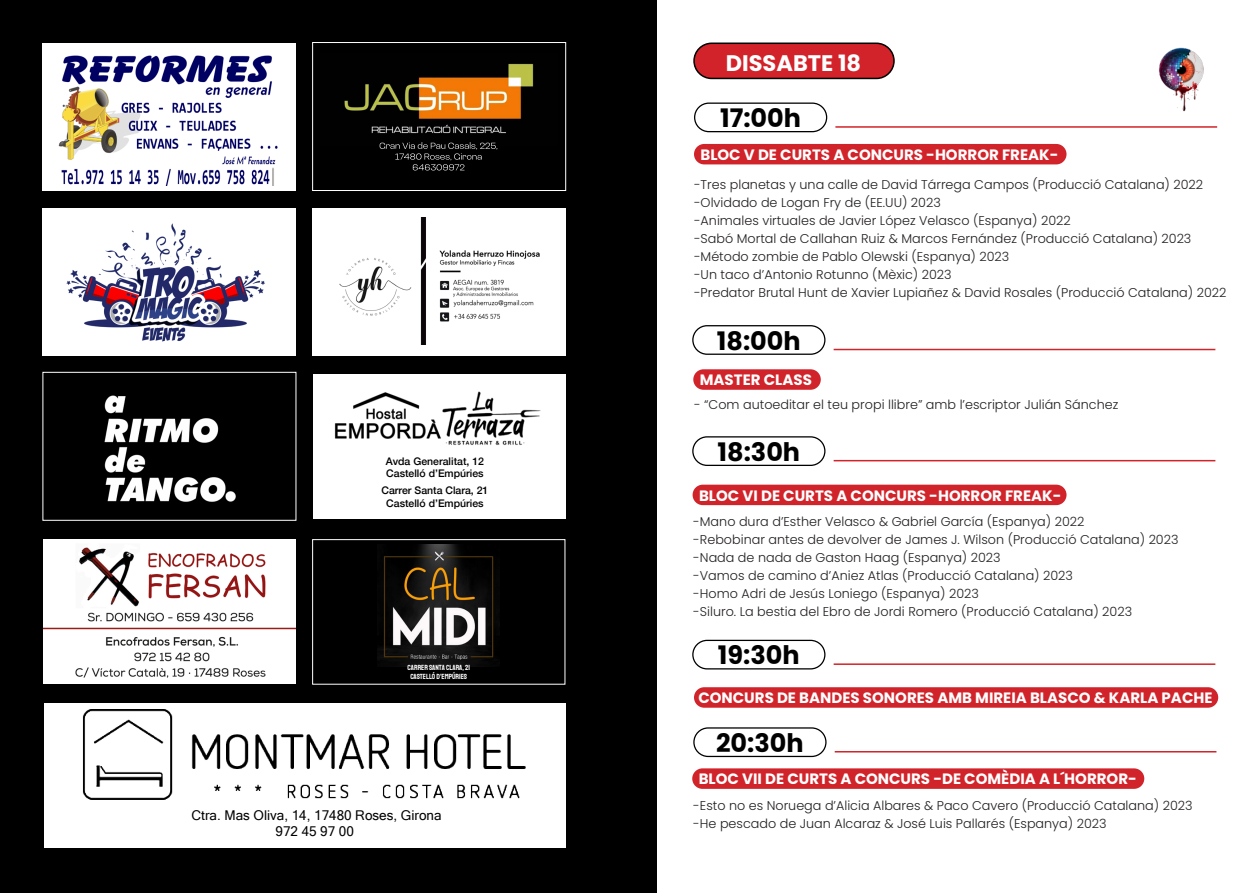
<style>
.page{position:relative;width:1259px;height:893px;background:#fff}
.page>*{position:absolute;margin:0;border:0;box-sizing:border-box;transform-origin:0 0}
.t1{font:700 25.5px "Poppins";color:#000}
.t2{font:700 22.5px "Poppins";color:#fff}
.t3{font:700 15px "Poppins";color:#fff}
.t4{font:13.5px "Microsoft Sans Serif";color:#000}
.t5{font:300 12.75px "Poppins";color:#231f20}
.t6{font:500 10.5px "Helvetica Neue";color:#000}
.t7{font:7.5px "Staatliches";color:#fff}
</style>
<div class="page">
<div style="left:0;top:0;width:657px;height:893px;background:#000"></div>
<div style="left:43px;top:43px;width:253px;height:147px;background:#fff"></div>
<img style="left:58px;top:55px;width:220px;height:131px">
<div style="left:43px;top:207px;width:253px;height:148px;background:#fff"></div>
<img style="left:66px;top:223px;width:199px;height:119px">
<div style="left:312px;top:42px;width:254px;height:149px;background:#000;border:1px solid #fff"></div>
<div style="left:313px;top:207px;width:253px;height:148px;background:#fff"></div>
<img style="left:339px;top:218px;width:201px;height:126px">
<div style="left:43px;top:540px;width:253px;height:144px;background:#fff"></div>
<div style="left:312px;top:539px;width:253px;height:145px;background:#000;border:1px solid #fff"></div>
<div style="left:44px;top:703px;width:522px;height:145px;background:#fff"></div>
<div style="left:313px;top:375px;width:253px;height:144px;background:#fff"></div>
<img style="left:344px;top:63px;width:190px;height:87px">
<svg style="left:380px;top:142px;width:117px;height:28px"></svg>
<div style="left:43px;top:372px;width:253px;height:148px;background:#000;border:1px solid #fff"></div>
<img style="left:104px;top:395px;width:132px;height:107px">
<img style="left:334px;top:391px;width:207px;height:54px">
<img style="left:378px;top:544px;width:122px;height:123px">
<img style="left:83px;top:710px;width:443px;height:89px">
<img style="left:75px;top:547px;width:191px;height:131px">
<img style="left:43px;top:627px;width:27px;height:3px">
<img style="left:70px;top:624px;width:226px;height:8px">
<div style="left:693px;top:369px;width:128px;height:21px;background:#d1232a;border-radius:10px"></div>
<div style="left:694px;top:43px;width:200px;height:35px;background:#d2222a;border-radius:18px"></div>
<div style="left:693px;top:43px;width:201px;height:36px;border:2px solid #000;border-radius:18px"></div>
<div style="left:694px;top:144px;width:372px;height:20px;background:#d1232a;border-radius:10px"></div>
<hr style="left:835px;top:126px;width:382px;height:2px;background:#d1232a">
<div style="left:694px;top:103px;width:133px;height:29px;border:1px solid #000;border-radius:14px"></div>
<div style="left:694px;top:687px;width:524px;height:21px;background:#d1232a;border-radius:10px"></div>
<div style="left:692px;top:768px;width:452px;height:21px;background:#d1232a;border-radius:10px"></div>
<div style="left:692px;top:485px;width:374px;height:20px;background:#d1232a;border-radius:10px"></div>
<img style="left:1159px;top:47px;width:45px;height:65px">
<hr style="left:833px;top:349px;width:382px;height:1px;background:#d1232a">
<div style="left:692px;top:325px;width:133px;height:30px;border:1px solid #000;border-radius:14px"></div>
<hr style="left:833px;top:460px;width:382px;height:1px;background:#d1232a">
<div style="left:692px;top:436px;width:133px;height:30px;border:1px solid #000;border-radius:14px"></div>
<hr style="left:833px;top:663px;width:382px;height:2px;background:#d1232a">
<div style="left:692px;top:640px;width:133px;height:29px;border:1px solid #000;border-radius:14px"></div>
<hr style="left:834px;top:751px;width:382px;height:1px;background:#d1232a">
<div style="left:693px;top:727px;width:133px;height:30px;border:1px solid #000;border-radius:14px"></div>
<p class="t6" style="left:386px;top:452px;width:100px">Avda Generalitat, 12</p>
<p class="t6" style="left:386px;top:465px;width:99px">Castelló d’Empúries</p>
<p class="t6" style="left:381px;top:482px;width:108px">Carrer Santa Clara, 21</p>
<p class="t6" style="left:386px;top:494px;width:99px">Castelló d’Empúries</p>
<p class="t7" style="left:407px;top:662px;width:64px">CARRER SANTA CLARA, 21</p>
<p class="t7" style="left:410px;top:671px;width:58px">CASTELLÓ D’EMPÚRIES</p>
<p class="t4" style="left:192px;top:807px;width:251px">Ctra. Mas Oliva, 14, 17480 Roses, Girona</p>
<p class="t4" style="left:275px;top:824px;width:80px">972 45 97 00</p>
<p class="t2" style="left:726px;top:50px;width:137px">DISSABTE 18</p>
<p class="t1" style="left:720px;top:104px;width:82px">17:00h</p>
<p class="t3" style="left:700px;top:146px;width:359px">BLOC V DE CURTS A CONCURS -HORROR FREAK-</p>
<p class="t5" style="left:694px;top:177px;width:511px">-Tres planetas y una calle de David Tárrega Campos (Producció Catalana) 2022</p>
<p class="t5" style="left:694px;top:195px;width:248px">-Olvidado de Logan Fry de (EE.UU) 2023</p>
<p class="t5" style="left:694px;top:213px;width:378px">-Animales virtuales de Javier López Velasco (Espanya) 2022</p>
<p class="t5" style="left:694px;top:231px;width:499px">-Sabó Mortal de Callahan Ruiz &amp; Marcos Fernández (Producció Catalana) 2023</p>
<p class="t5" style="left:694px;top:249px;width:317px">-Método zombie de Pablo Olewski (Espanya) 2023</p>
<p class="t5" style="left:694px;top:267px;width:259px">-Un taco d’Antonio Rotunno (Mèxic) 2023</p>
<p class="t5" style="left:694px;top:285px;width:534px">-Predator Brutal Hunt de Xavier Lupiañez &amp; David Rosales (Producció Catalana) 2022</p>
<p class="t1" style="left:717px;top:326px;width:85px">18:00h</p>
<p class="t3" style="left:700px;top:371px;width:114px">MASTER CLASS</p>
<p class="t5" style="left:694px;top:397px;width:426px">- “Com autoeditar el teu propi llibre” amb l’escriptor Julián Sánchez</p>
<p class="t1" style="left:717px;top:437px;width:84px">18:30h</p>
<p class="t3" style="left:699px;top:487px;width:364px">BLOC VI DE CURTS A CONCURS -HORROR FREAK-</p>
<p class="t5" style="left:693px;top:514px;width:393px">-Mano dura d’Esther Velasco &amp; Gabriel García (Espanya) 2022</p>
<p class="t5" style="left:693px;top:532px;width:487px">-Rebobinar antes de devolver de James J. Wilson (Producció Catalana) 2023</p>
<p class="t5" style="left:693px;top:550px;width:309px">-Nada de nada de Gaston Haag (Espanya) 2023</p>
<p class="t5" style="left:693px;top:568px;width:381px">-Vamos de camino d’Aniez Atlas (Producció Catalana) 2023</p>
<p class="t5" style="left:693px;top:586px;width:287px">-Homo Adri de Jesús Loniego (Espanya) 2023</p>
<p class="t5" style="left:693px;top:604px;width:440px">-Siluro. La bestia del Ebro de Jordi Romero (Producció Catalana) 2023</p>
<p class="t1" style="left:718px;top:641px;width:83px">19:30h</p>
<p class="t3" style="left:698px;top:689px;width:516px">CONCURS DE BANDES SONORES AMB MIREIA BLASCO &amp; KARLA PACHE</p>
<p class="t1" style="left:716px;top:728px;width:89px">20:30h</p>
<p class="t3" style="left:698px;top:770px;width:440px">BLOC VII DE CURTS A CONCURS -DE COMÈDIA A L´HORROR-</p>
<p class="t5" style="left:693px;top:798px;width:501px">-Esto no es Noruega d’Alicia Albares &amp; Paco Cavero (Producció Catalana) 2023</p>
<p class="t5" style="left:693px;top:816px;width:415px">-He pescado de Juan Alcaraz &amp; José Luis Pallarés (Espanya) 2023</p>
</div>
